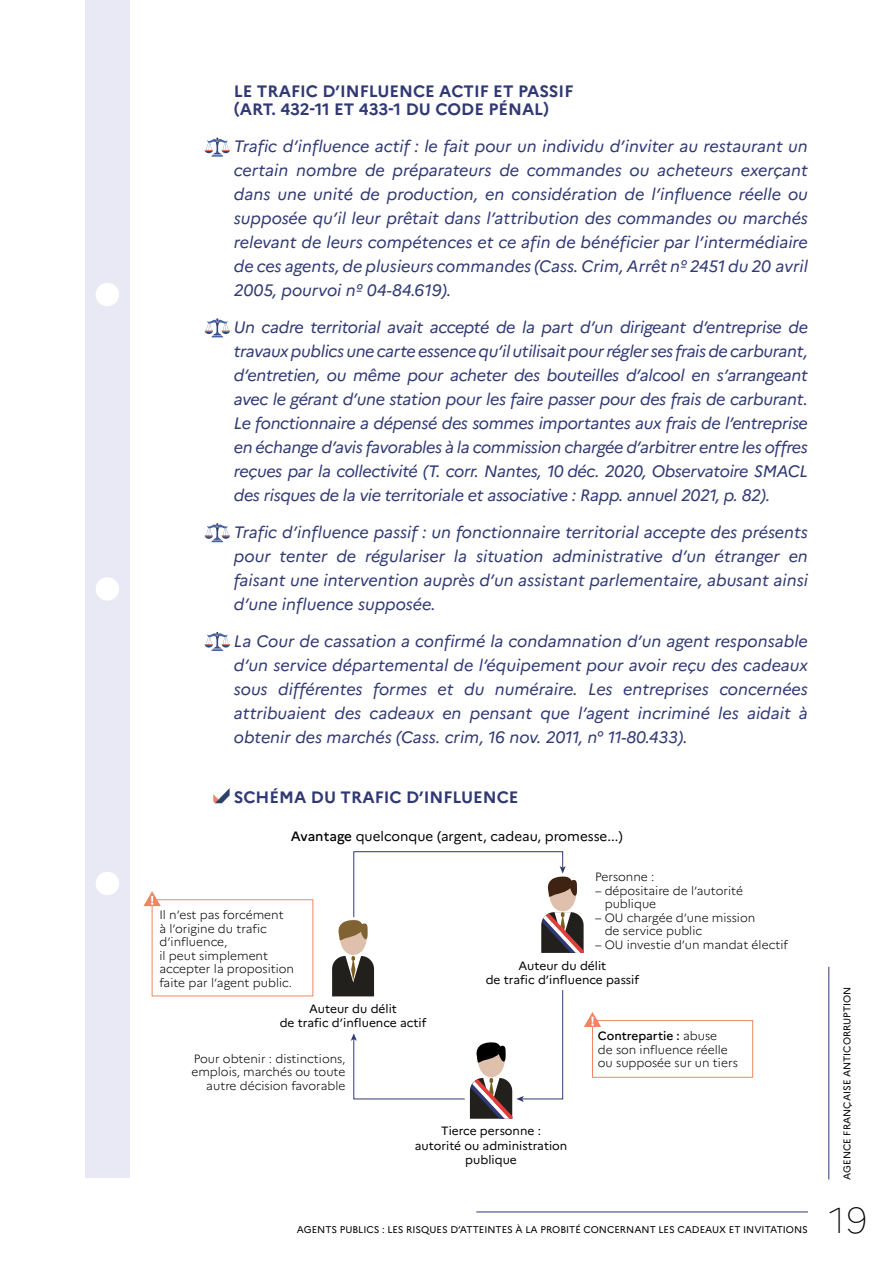
<style>
.page{position:relative;width:893px;height:1263px;background:#fff}
.page>*{position:absolute;margin:0;border:0;box-sizing:border-box;transform-origin:0 0}
.t1{font:100 36px "Marianne";color:#000}
.MF_TexteEncadre_bleu{font:italic 16.5px/24px "Marianne";color:#303974;text-align:justify}
.Shema_Corruption_tit{font:700 16.5px/18px "Marianne";color:#303974}
.t2{font:13.5px "Marianne";color:#000}
.t3{font:300 12px/13.5px "Marianne";color:#000}
.t4{font:12px/14.4px "Marianne";color:#000;text-align:center}
.t5{font:9.75px "Marianne";color:#000}
.s1{font-weight:500}
</style>
<div class="page">
<div style="left:85px;top:0;width:45px;height:1178px;background:#e9e9f5"></div>
<hr style="left:476px;top:1211px;width:332px;height:1px;background:#303974">
<hr style="left:828px;top:967px;width:1px;height:212px;background:#303974">
<div style="left:96px;top:283px;width:23px;height:23px;background:#fff;border-radius:50%"></div>
<div style="left:96px;top:577px;width:23px;height:24px;background:#fff;border-radius:50%"></div>
<div style="left:96px;top:872px;width:23px;height:23px;background:#fff;border-radius:50%"></div>
<div style="left:592px;top:1020px;width:161px;height:57px;border:1px solid #ef8663"></div>
<svg style="left:332px;top:851px;width:269px;height:268px"></svg>
<div style="left:152px;top:899px;width:161px;height:97px;border:1px solid #ef8663"></div>
<svg style="left:143px;top:891px;width:18px;height:15px"></svg>
<svg style="left:205px;top:138px;width:25px;height:19px"></svg>
<svg style="left:205px;top:318px;width:25px;height:19px"></svg>
<svg style="left:205px;top:523px;width:25px;height:19px"></svg>
<svg style="left:205px;top:632px;width:25px;height:19px"></svg>
<svg style="left:213px;top:788px;width:17px;height:15px"></svg>
<p class="Shema_Corruption_tit" style="left:234px;top:83px;width:341px">LE TRAFIC D’INFLUENCE ACTIF ET PASSIF (ART. 432-11 ET 433-1 DU CODE PÉNAL)</p>
<p class="MF_TexteEncadre_bleu" style="left:234px;top:134px;width:576px">Trafic d’influence actif : le fait pour un individu d’inviter au restaurant un certain nombre de préparateurs de commandes ou acheteurs exerçant dans une unité de production, en considération de l’influence réelle ou supposée qu’il leur prêtait dans l’attribution des commandes ou marchés relevant de leurs compétences et ce afin de bénéficier par l’intermédiaire de ces agents, de plusieurs commandes (Cass. Crim, Arrêt nº 2451 du 20 avril 2005, pourvoi nº 04-84.619).</p>
<p class="MF_TexteEncadre_bleu" style="left:234px;top:315px;width:576px">Un cadre territorial avait accepté de la part d’un dirigeant d’entreprise de travaux publics une carte essence qu’il utilisait pour régler ses frais de carburant, d’entretien, ou même pour acheter des bouteilles d’alcool en s’arrangeant avec le gérant d’une station pour les faire passer pour des frais de carburant.<br>Le fonctionnaire a dépensé des sommes importantes aux frais de l’entreprise en échange d’avis favorables à la commission chargée d’arbitrer entre les offres reçues par la collectivité (T. corr. Nantes, 10 déc. 2020, Observatoire SMACL des risques de la vie territoriale et associative : Rapp. annuel 2021, p. 82).</p>
<p class="MF_TexteEncadre_bleu" style="left:234px;top:520px;width:576px">Trafic d’influence passif : un fonctionnaire territorial accepte des présents pour tenter de régulariser la situation administrative d’un étranger en faisant une intervention auprès d’un assistant parlementaire, abusant ainsi d’une influence supposée.</p>
<p class="MF_TexteEncadre_bleu" style="left:234px;top:629px;width:576px">La Cour de cassation a confirmé la condamnation d’un agent responsable d’un service départemental de l’équipement pour avoir reçu des cadeaux sous différentes formes et du numéraire. Les entreprises concernées attribuaient des cadeaux en pensant que l’agent incriminé les aidait à obtenir des marchés (Cass. crim, 16 nov. 2011, n° 11-80.433).</p>
<p class="Shema_Corruption_tit" style="left:234px;top:788px;width:286px">SCHÉMA DU TRAFIC D’INFLUENCE</p>
<p class="t2" style="left:291px;top:828px;width:333px"><span class="s1">Avantage</span> quelconque (argent, cadeau, promesse...)</p>
<p class="t3" style="left:159px;top:908px;width:136px">Il n’est pas forcément<br>à l’origine du trafic d’influence,<br>il peut simplement accepter la proposition faite par l’agent public.</p>
<p class="t4" style="left:280px;top:1001px;width:148px">Auteur du délit<br>de trafic d’influence actif</p>
<p class="t3" style="left:191px;top:1051px;width:156px;text-align:right">Pour obtenir : distinctions, emplois, marchés ou toute autre décision favorable</p>
<p class="t3" style="left:595px;top:870px;width:61px">Personne :</p>
<p class="t3" style="left:605px;top:884px;width:140px;text-indent:-10px">– dépositaire de l’autorité publique</p>
<p class="t3" style="left:605px;top:911px;width:152px;text-indent:-10px">– OU chargée d’une mission de service public</p>
<p class="t3" style="left:595px;top:938px;width:194px">– OU investie d’un mandat électif</p>
<p class="t4" style="left:486px;top:958px;width:155px">Auteur du délit<br>de trafic d’influence passif</p>
<p class="t3" style="left:598px;top:1029px;width:142px"><span class="s1">Contrepartie :</span> abuse<br>de son influence réelle ou supposée sur un tiers</p>
<p class="t4" style="left:415px;top:1124px;width:154px">Tierce personne :<br>autorité ou administration publique</p>
<p class="t5" style="left:297px;top:1224px;width:513px">AGENTS PUBLICS : LES RISQUES D’ATTEINTES À LA PROBITÉ CONCERNANT LES CADEAUX ET INVITATIONS</p>
<p class="t5" style="left:841px;top:1179px;width:194px;rotate:-90deg">AGENCE FRANÇAISE ANTICORRUPTION</p>
<h1 class="t1" style="left:829px;top:1198px;width:40px">19</h1>
</div>
